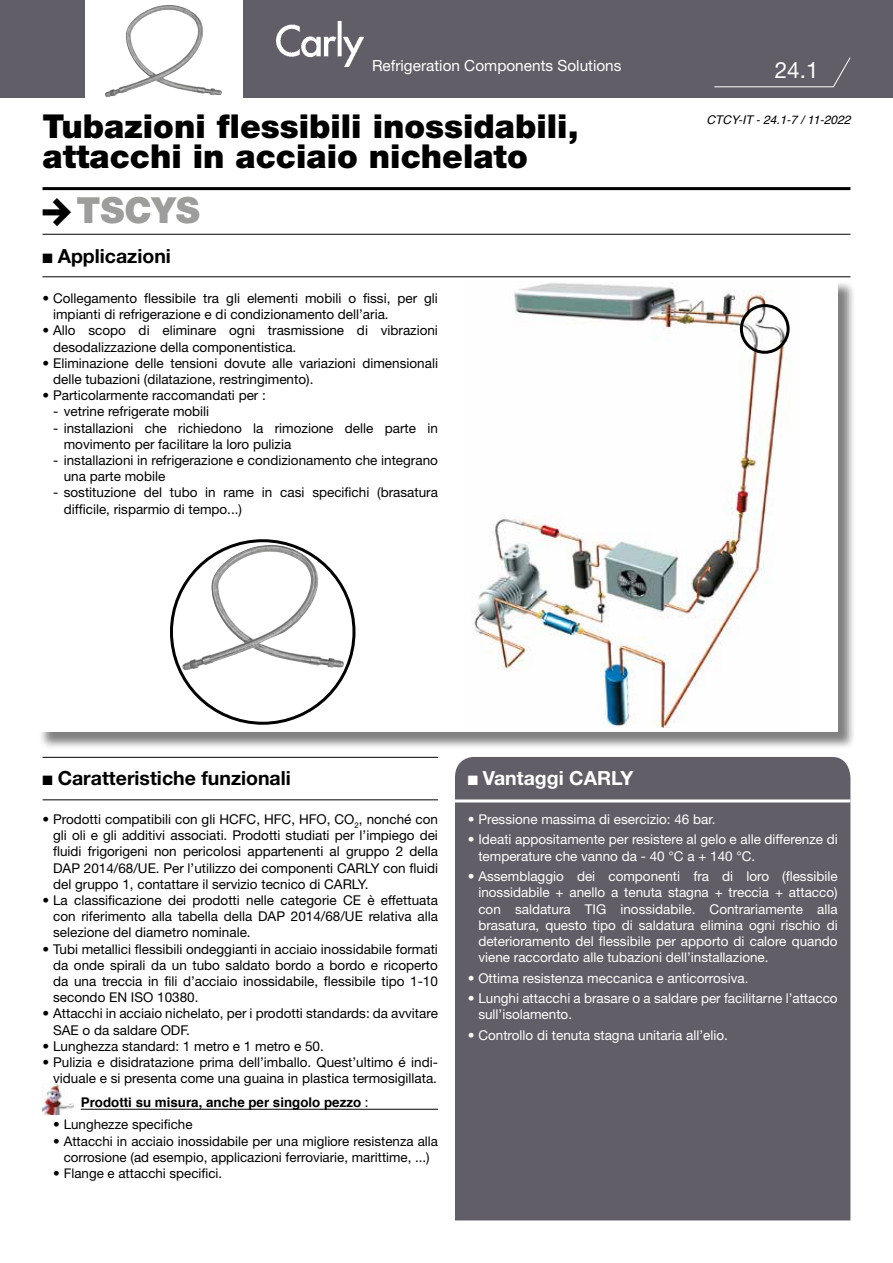
<style>
.page{position:relative;width:893px;height:1263px;background:#fff}
.page>*{position:absolute;margin:0;border:0;box-sizing:border-box;transform-origin:0 0}
.t1{font:900 36px "Helvetica Neue LT Pro";color:#9d9d9c}
.t2{font:900 33px/30px "Helvetica Neue LT Pro";color:#000}
.t3{font:22.5px "Helvetica Neue LT Pro";color:#fff}
.t4{font:700 19.5px "Helvetica Neue LT Pro";color:#000}
.t5{font:700 19.5px "Helvetica Neue LT Pro";color:#fff}
.t6{font:15.3px "Helvetica Neue LT Pro";color:#fff}
.t7{font:13.5px/16.2px "Helvetica Neue LT Pro";color:#000}
.t8{font:13.5px/16.2px "Helvetica Neue LT Pro";color:#fff}
.t9{font:13.35px/16.2px "Helvetica Neue LT Pro";color:#000;text-align:center}
.t10{font:700 13.35px "Helvetica";color:#000}
.t11{font:italic 12px "Helvetica";color:#000}
.s1{font-family:"Helvetica Neue LT Pro";font-weight:400}
</style>
<div class="page">
<div style="left:0;top:0;width:893px;height:98px;background:#625e67"></div>
<div style="left:455px;top:757px;width:395px;height:463px;background:#625e67"></div>
<hr style="left:43px;top:187px;width:807px;height:3px;background:#000">
<hr style="left:43px;top:234px;width:807px;height:1px;background:#000">
<hr style="left:43px;top:276px;width:807px;height:1px;background:#000">
<hr style="left:43px;top:757px;width:395px;height:1px;background:#000">
<hr style="left:43px;top:799px;width:395px;height:1px;background:#000">
<hr style="left:455px;top:799px;width:395px;height:3px;background:#fff">
<div style="left:85px;top:0;width:157px;height:99px;background:#fff"></div>
<img style="left:276px;top:21px;width:88px;height:45px">
<svg style="left:714px;top:57px;width:137px;height:31px"></svg>
<img style="left:105px;top:5px;width:117px;height:92px">
<div style="left:38px;top:280px;width:818px;height:470px;background:#000;opacity:.5"></div>
<div style="left:36px;top:278px;width:802px;height:453px;background:#fff"></div>
<img style="left:182px;top:545px;width:88px;height:125px">
<img style="left:473px;top:283px;width:317px;height:445px">
<div style="left:740px;top:304px;width:50px;height:50px;border:3px solid #000;border-radius:50%"></div>
<hr style="left:81px;top:1109px;width:357px;height:1px;background:#000">
<img style="left:43px;top:1084px;width:31px;height:30px">
<p class="t6" style="left:372px;top:56px;width:251px">Refrigeration Components Solutions</p>
<h3 class="t3" style="left:775px;top:56px;width:45px">24.1</h3>
<h2 class="t2" style="left:43px;top:111px;width:538px">Tubazioni flessibili inossidabili, attacchi in acciaio nichelato</h2>
<p class="t11" style="left:707px;top:110px;width:145px">CTCY-IT - 24.1-7 / 11-2022</p>
<h1 class="t1" style="left:77px;top:188px;width:125px">TSCYS</h1>
<h3 class="t4" style="left:43px;top:244px;width:130px">■ Applicazioni</h3>
<p class="t7" style="left:53px;top:290px;width:386px;text-indent:-11px">• Collegamento flessibile tra gli elementi mobili o fissi, per gli impianti di refrigerazione e di condizionamento dell’aria.</p>
<p class="t7" style="left:53px;top:322px;width:386px;text-indent:-11px">• Allo scopo di eliminare ogni trasmissione di vibrazioni desodalizzazione della componentistica.</p>
<p class="t7" style="left:53px;top:355px;width:386px;text-indent:-11px">• Eliminazione delle tensioni dovute alle variazioni dimensionali delle tubazioni (dilatazione, restringimento).</p>
<p class="t7" style="left:43px;top:387px;width:225px">• Particolarmente raccomandati per :</p>
<p class="t7" style="left:53px;top:403px;width:158px">- vetrine refrigerate mobili</p>
<p class="t7" style="left:64px;top:419px;width:376px;text-indent:-11px">- installazioni che richiedono la rimozione delle parte in movimento per facilitare la loro pulizia</p>
<p class="t7" style="left:64px;top:452px;width:376px;text-indent:-11px">- installazioni in refrigerazione e condizionamento che integrano una parte mobile</p>
<p class="t7" style="left:64px;top:484px;width:376px;text-indent:-11px">- sostituzione del tubo in rame in casi specifichi (brasatura difficile, risparmio di tempo...)</p>
<h3 class="t4" style="left:43px;top:765px;width:250px">■ Caratteristiche funzionali</h3>
<h3 class="t5" style="left:468px;top:765px;width:167px">■ Vantaggi CARLY</h3>
<p class="t7" style="left:53px;top:811px;width:386px;text-align:justify;text-indent:-11px">• Prodotti compatibili con gli HCFC, HFC, HFO, CO<sub>2</sub>, nonché con gli oli e gli additivi associati. Prodotti studiati per l’impiego dei fluidi frigorigeni non pericolosi appartenenti al gruppo 2 della DAP 2014/68/UE. Per l’utilizzo dei componenti CARLY con fluidi del gruppo 1, contattare il servizio tecnico di CARLY.</p>
<p class="t7" style="left:53px;top:892px;width:386px;text-align:justify;text-indent:-11px">• La classificazione dei prodotti nelle categorie CE è effettuata con riferimento alla tabella della DAP 2014/68/UE relativa alla selezione del diametro nominale.</p>
<p class="t7" style="left:53px;top:940px;width:386px;text-align:justify;text-indent:-11px">• Tubi metallici flessibili ondeggianti in acciaio inossidabile formati da onde spirali da un tubo saldato bordo a bordo e ricoperto da una treccia in fili d’acciaio inossidabile, flessibile tipo 1-10 secondo EN ISO 10380.</p>
<p class="t7" style="left:53px;top:1005px;width:386px;text-indent:-11px">• Attacchi in acciaio nichelato, per i prodotti standards: da avvitare<br>SAE o da saldare ODF.</p>
<p class="t7" style="left:43px;top:1037px;width:283px">• Lunghezza standard: 1 metro e 1 metro e 50.</p>
<p class="t7" style="left:43px;top:1054px;width:397px;text-align:right">• Pulizia e disidratazione prima dell’imballo. Quest’ultimo é indi&shy;viduale e si presenta come una guaina in plastica termosigillata.</p>
<p class="t10" style="left:81px;top:1091px;width:289px">Prodotti su misura, anche per singolo pezzo <span class="s1">:</span></p>
<p class="t9" style="left:53px;top:1116px;width:141px">• Lunghezze specifiche</p>
<p class="t9" style="left:53px;top:1132px;width:386px">• Attacchi in acciaio inossidabile per una migliore resistenza alla corrosione (ad esempio, applicazioni ferroviarie, marittime, ...)</p>
<p class="t9" style="left:53px;top:1165px;width:171px">• Flange e attacchi specifici.</p>
<p class="t8" style="left:468px;top:811px;width:249px">• Pressione massima di esercizio: 46 bar.</p>
<p class="t8" style="left:478px;top:831px;width:361px;text-indent:-11px">• Ideati appositamente per resistere al gelo e alle differenze di temperature che vanno da - 40 °C a + 140 °C.</p>
<p class="t8" style="left:478px;top:868px;width:361px;text-align:justify;text-indent:-11px">• Assemblaggio dei componenti fra di loro (flessibile inossidabile + anello a tenuta stagna + treccia + attacco) con saldatura TIG inossidabile. Contrariamente alla brasatura, questo tipo di saldatura elimina ogni rischio di deterioramento del flessibile per apporto di calore quando viene raccordato alle tubazioni dell’installazione.</p>
<p class="t8" style="left:468px;top:969px;width:282px">• Ottima resistenza meccanica e anticorrosiva.</p>
<p class="t8" style="left:478px;top:990px;width:361px;text-indent:-11px">• Lunghi attacchi a brasare o a saldare per facilitarne l’attacco sull’isolamento.</p>
<p class="t8" style="left:468px;top:1026px;width:262px">• Controllo di tenuta stagna unitaria all’elio.</p>
</div>
